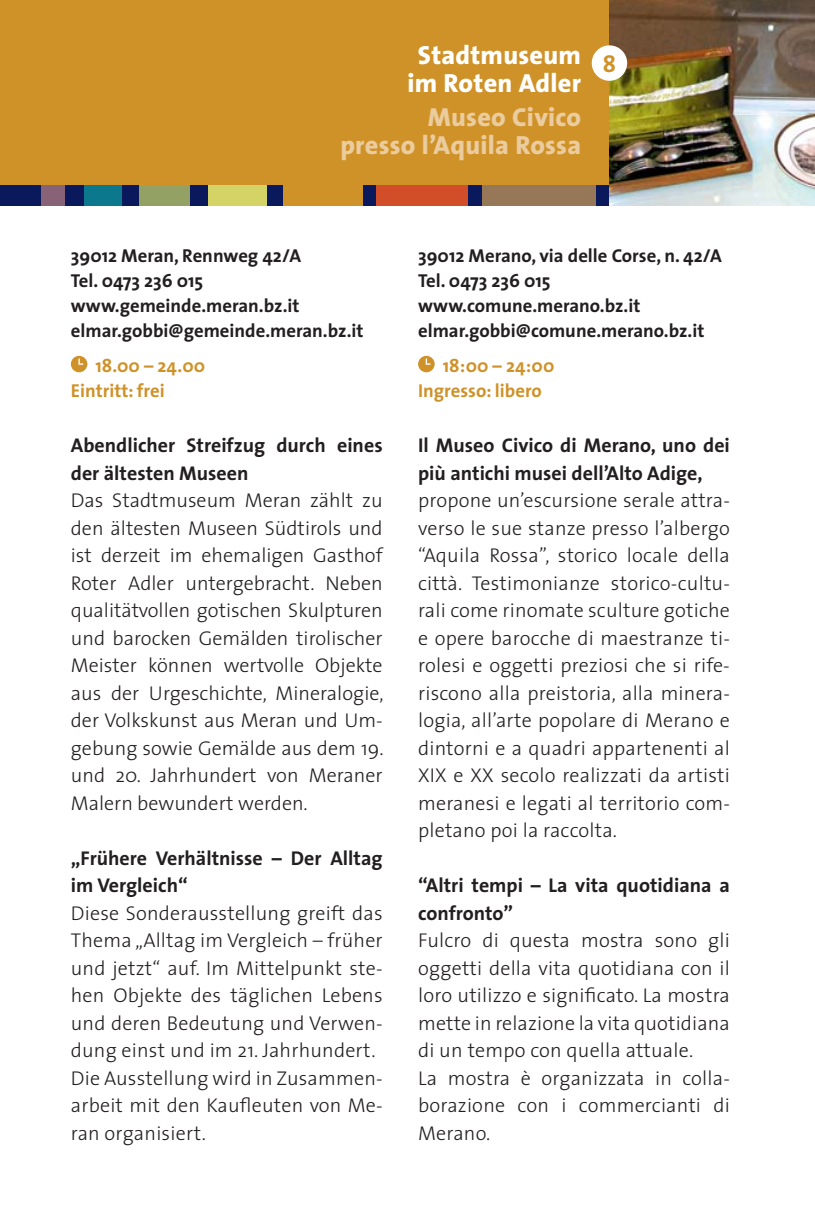
<style>
.page{position:relative;width:815px;height:1205px;background:#fff}
.page>*{position:absolute;margin:0;border:0;box-sizing:border-box;transform-origin:0 0}
.t1{font:800 26.25px/27.5px "The Sans";letter-spacing:.01em;color:#ebcc9e;text-align:right}
.t2{font:800 26.25px/27.5px "The Sans";letter-spacing:.01em;color:#fff;text-align:center}
.t3{font:700 23.75px "The Sans";color:#cf9229}
.t4{font:300 20px/27.5px "The Sans";letter-spacing:.01em;color:#231f20;text-align:justify}
.t5{font:700 20px/27.5px "The Sans";color:#231f20}
.t6{font:700 18.75px/25px "The Sans";color:#231f20}
.t7{font:700 18.75px/25px "The Sans";color:#cf9229}
</style>
<div class="page">
<div style="left:0;top:184px;width:815px;height:22px;background:#0a185c"></div>
<div style="left:208px;top:184px;width:58px;height:22px;background:#d4d466"></div>
<div style="left:283px;top:184px;width:80px;height:22px;background:#cf9229"></div>
<div style="left:482px;top:184px;width:114px;height:22px;background:#967758"></div>
<div style="left:84px;top:184px;width:37px;height:22px;background:#0c788d"></div>
<div style="left:41px;top:184px;width:24px;height:22px;background:#886277"></div>
<div style="left:140px;top:184px;width:50px;height:22px;background:#94a164"></div>
<div style="left:377px;top:184px;width:91px;height:22px;background:#d14e29"></div>
<div style="left:0;top:0;width:609px;height:184px;background:#cf9229"></div>
<svg style="left:71px;top:356px;width:16px;height:16px"></svg>
<svg style="left:418px;top:356px;width:17px;height:16px"></svg>
<img style="left:609px;top:0;width:206px;height:206px">
<div style="left:593px;top:47px;width:33px;height:32px;background:#fff;border-radius:50%"></div>
<div style="left:592px;top:45px;width:35px;height:36px;border:3px solid #fff;border-radius:50%"></div>
<h1 class="t2" style="left:407px;top:42px;width:175px">Stadtmuseum im Roten Adler</h1>
<h1 class="t1" style="left:340px;top:104px;width:242px">Museo Civico<br>presso l’Aquila Rossa</h1>
<p class="t3" style="left:603px;top:52px;width:15px">8</p>
<p class="t6" style="left:71px;top:243px;width:294px">39012 Meran, Rennweg 42/A<br>Tel. 0473 236 015 www.gemeinde.meran.bz.it elmar.gobbi@gemeinde.meran.bz.it</p>
<p class="t7" style="left:71px;top:354px;width:136px;text-indent:25px">18.00 – 24.00<br>Eintritt: frei</p>
<p class="t5" style="left:71px;top:432px;width:313px">Abendlicher Streifzug durch eines der ältesten Museen</p>
<p class="t4" style="left:71px;top:489px;width:314px">Das Stadtmuseum Meran zählt zu den ältesten Museen Südtirols und ist derzeit im ehemaligen Gasthof Roter Adler untergebracht. Neben qualitätvollen gotischen Skulpturen und barocken Gemälden tirolischer Meister können wertvolle Objekte aus der Urgeschichte, Mineralogie, der Volkskunst aus Meran und Um&shy;gebung sowie Gemälde aus dem 19. und 20. Jahrhundert von Meraner Malern bewundert werden.</p>
<p class="t5" style="left:71px;top:845px;width:313px">„Frühere Verhältnisse – Der Alltag im Vergleich“</p>
<p class="t4" style="left:71px;top:901px;width:313px;text-align:left">Diese Sonderausstellung greift das<br>Thema „Alltag im Vergleich – früher und jetzt“ auf. Im Mittelpunkt ste&shy;hen Objekte des täglichen Lebens und deren Bedeutung und Verwen&shy;dung einst und im 21. Jahrhundert.<br>Die Ausstellung wird in Zusammen&shy;arbeit mit den Kaufleuten von Me&shy;ran organisiert.</p>
<p class="t6" style="left:418px;top:243px;width:305px">39012 Merano, via delle Corse, n. 42/A<br>Tel. 0473 236 015 www.comune.merano.bz.it elmar.gobbi@comune.merano.bz.it</p>
<p class="t7" style="left:418px;top:354px;width:138px;text-indent:25px">18:00 – 24:00<br>Ingresso: libero</p>
<p class="t5" style="left:418px;top:432px;width:313px">Il Museo Civico di Merano, uno dei più antichi musei dell’Alto Adige,</p>
<p class="t4" style="left:418px;top:489px;width:313px">propone un’escursione serale attra&shy;verso le sue stanze presso l’albergo “Aquila Rossa”, storico locale della città. Testimonianze storico-cultu&shy;rali come rinomate sculture gotiche e opere barocche di maestranze ti&shy;rolesi e oggetti preziosi che si rife&shy;riscono alla preistoria, alla minera&shy;logia, all’arte popolare di Merano e dintorni e a quadri appartenenti al XIX e XX secolo realizzati da artisti meranesi e legati al territorio com&shy;pletano poi la raccolta.</p>
<p class="t5" style="left:418px;top:872px;width:313px">“Altri tempi – La vita quotidiana a confronto”</p>
<p class="t4" style="left:418px;top:929px;width:313px;text-align:left">Fulcro di questa mostra sono gli oggetti della vita quotidiana con il loro utilizzo e significato. La mostra mette in relazione la vita quotidiana di un tempo con quella attuale.<br>La mostra è organizzata in colla&shy;borazione con i commercianti di<br>Merano.</p>
</div>
